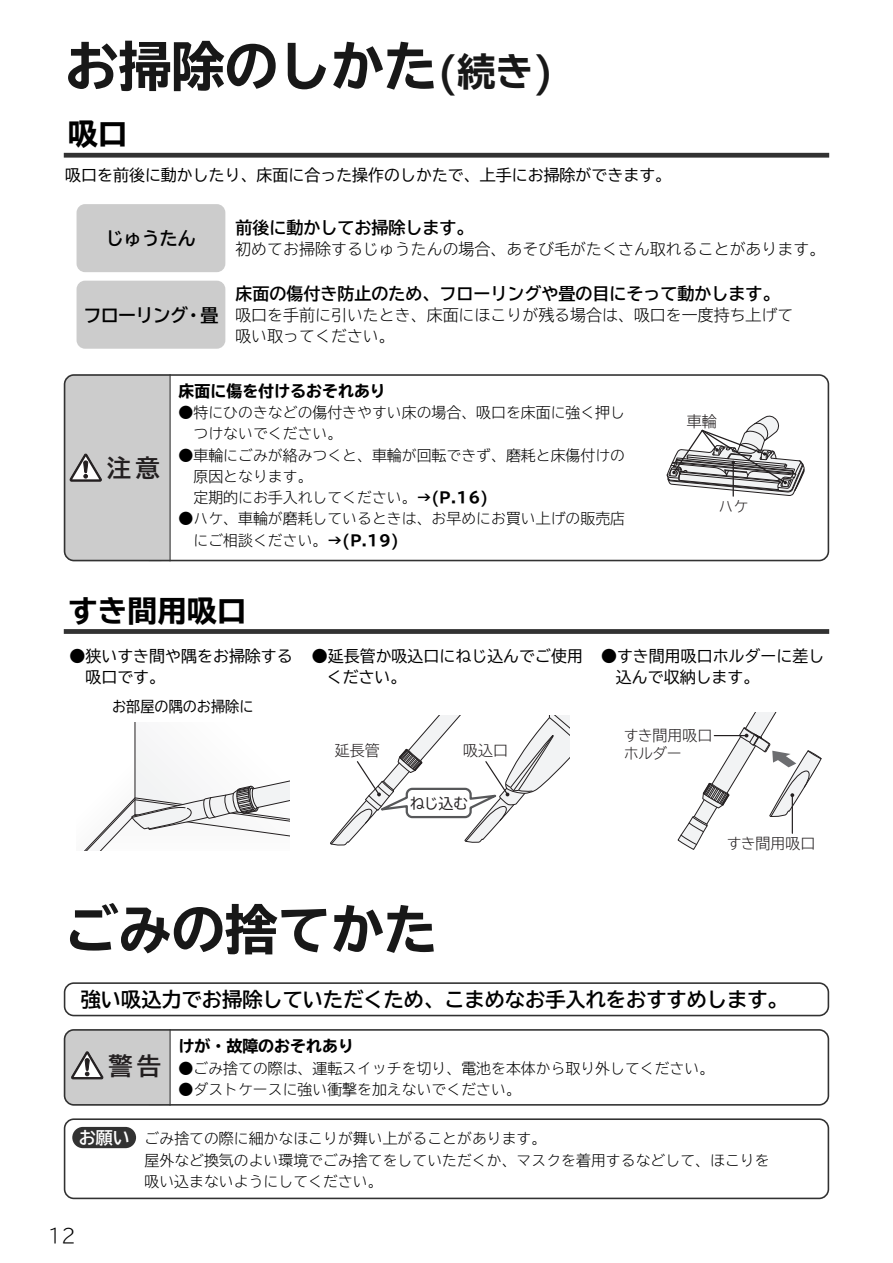
<style>
.page{position:relative;width:893px;height:1263px;background:#fff}
.page>*{position:absolute;margin:0;border:0;box-sizing:border-box;transform-origin:0 0}
.t1{font:700 expanded 53.1px "TBUD Go Std";color:#181818}
.t2{font:700 expanded 29.7px "TBUD Go Std";color:#000}
.t3{font:24.3px "TBUD Go Std Bold 90 pv RKSJ H";color:#231f20}
.t4{font:700 20.25px "TBUD Go Std";color:#000}
.t5{font:300 19.2px "TBUD Go Std Super";color:#000}
.t6{font:700 18px "TBUD Go Std";letter-spacing:-.04em;color:#000}
.t7{font:700 16.95px "TBUD Go Std";color:#000}
.t8{font:700 16.95px "TBUD Go Std";color:#fff}
.t9{font:15.9px/21.3px "TBUD Go Std";color:#000}
.t10{font:300 15.9px/21.3px "TBUD Go Std Super";color:#000}
.t11{font:700 expanded 15.9px "TBUD Go Std";color:#000}
.t12{font:15px "TBUD Go Std Super Light 90 pv RKSJ H";color:#231f20}
.t13{font:15px/18px "TBUD Go Std Super Light 90 pv RKSJ H";letter-spacing:-.02em;color:#231f20}
.t14{font:15px "TBUD Go Std Regular 90 pv RKSJ H";color:#231f20}
.t15{font:300 14.85px/21.3px "TBUD Go Std Super";color:#000}
.t16{font:14.85px "TBUD Go Std";color:#000;scale:.95 1}
.s1{font-size:38.25px}
.s2{font-family:"TBUD Go Std";font-weight:700;font-stretch:expanded}
</style>
<div class="page">
<svg style="left:64px;top:1029px;width:765px;height:77px"></svg>
<svg style="left:71px;top:1052px;width:33px;height:27px"></svg>
<hr style="left:170px;top:1029px;width:1px;height:77px;background:#323232">
<div style="left:77px;top:204px;width:148px;height:68px;background:#ccc;border-radius:9px"></div>
<div style="left:77px;top:281px;width:148px;height:68px;background:#ccc;border-radius:9px"></div>
<div style="left:64px;top:153px;width:765px;height:5px;background:#323232"></div>
<svg style="left:64px;top:374px;width:765px;height:187px"></svg>
<svg style="left:70px;top:454px;width:32px;height:27px"></svg>
<hr style="left:170px;top:374px;width:1px;height:187px;background:#323232">
<svg style="left:667px;top:415px;width:137px;height:81px"></svg>
<svg style="left:85px;top:723px;width:204px;height:127px"></svg>
<div style="left:64px;top:629px;width:765px;height:5px;background:#323232"></div>
<svg style="left:330px;top:715px;width:240px;height:131px"></svg>
<svg style="left:677px;top:713px;width:144px;height:137px"></svg>
<hr style="left:792px;top:795px;width:1px;height:38px;background:#231f20">
<svg style="left:64px;top:1118px;width:765px;height:81px"></svg>
<div style="left:72px;top:1127px;width:64px;height:21px;background:#323232;border-radius:11px"></div>
<svg style="left:64px;top:982px;width:765px;height:34px"></svg>
<h1 class="t1" style="left:65px;top:37px;width:490px">お掃除のしかた<span class="s1">(続き)</span></h1>
<h2 class="t2" style="left:68px;top:118px;width:61px">吸口</h2>
<p class="t9" style="left:65px;top:165px;width:607px">吸口を前後に動かしたり、床面に合った操作のしかたで、上手にお掃除ができます。</p>
<p class="t6" style="left:106px;top:223px;width:91px">じゅうたん</p>
<p class="t6" style="left:84px;top:300px;width:136px">フローリング・畳</p>
<p class="t7" style="left:235px;top:214px;width:240px">前後に動かしてお掃除します。</p>
<p class="t10" style="left:235px;top:238px;width:591px">初めてお掃除するじゅうたんの場合、あそび毛がたくさん取れることがあります。</p>
<p class="t7" style="left:235px;top:280px;width:546px">床面の傷付き防止のため、フローリングや畳の目にそって動かします。</p>
<p class="t10" style="left:235px;top:304px;width:560px">吸口を手前に引いたとき、床面にほこりが残る場合は、吸口を一度持ち上げて吸い取ってください。</p>
<h3 class="t3" style="left:107px;top:448px;width:54px">注意</h3>
<p class="t11" style="left:179px;top:382px;width:209px">床面に傷を付けるおそれあり</p>
<p class="t15" style="left:193px;top:401px;width:433px;text-indent:-15px">●特にひのきなどの傷付きやすい床の場合、吸口を床面に強く押しつけないでください。</p>
<p class="t15" style="left:193px;top:444px;width:433px;text-indent:-15px">●車輪にごみが絡みつくと、車輪が回転できず、磨耗と床傷付けの原因となります。<br>定期的にお手入れしてください。<span class="s2">→(P.16)</span></p>
<p class="t15" style="left:193px;top:508px;width:433px;text-indent:-15px">●ハケ、車輪が磨耗しているときは、お早めにお買い上げの販売店にご相談ください。<span class="s2">→(P.19)</span></p>
<h2 class="t2" style="left:68px;top:594px;width:180px">すき間用吸口</h2>
<p class="t12" style="left:687px;top:409px;width:31px">車輪</p>
<p class="t12" style="left:718px;top:494px;width:31px">ハケ</p>
<p class="t9" style="left:85px;top:645px;width:209px;text-indent:-16px">●狭いすき間や隅をお掃除する吸口です。</p>
<p class="t16" style="left:112px;top:694px;width:150px">お部屋の隅のお掃除に</p>
<p class="t9" style="left:327px;top:645px;width:258px;text-indent:-15px">●延長管か吸込口にねじ込んでご使用ください。</p>
<p class="t9" style="left:616px;top:645px;width:210px;text-indent:-15px">●すき間用吸口ホルダーに差し込んで収納します。</p>
<p class="t12" style="left:335px;top:738px;width:46px">延長管</p>
<p class="t12" style="left:463px;top:738px;width:46px">吸込口</p>
<p class="t14" style="left:410px;top:790px;width:60px">ねじ込む</p>
<p class="t13" style="left:624px;top:726px;width:90px">すき間用吸口ホルダー</p>
<p class="t12" style="left:727px;top:831px;width:90px">すき間用吸口</p>
<h1 class="t1" style="left:65px;top:900px;width:374px">ごみの捨てかた</h1>
<h3 class="t4" style="left:81px;top:983px;width:708px">強い吸込力でお掃除していただくため、こまめなお手入れをおすすめします。</h3>
<h3 class="t3" style="left:108px;top:1046px;width:54px">警告</h3>
<p class="t11" style="left:179px;top:1037px;width:177px">けが・故障のおそれあり</p>
<p class="t15" style="left:179px;top:1057px;width:537px">●ごみ捨ての際は、運転スイッチを切り、電池を本体から取り外してください。</p>
<p class="t15" style="left:179px;top:1078px;width:344px">●ダストケースに強い衝撃を加えないでください。</p>
<p class="t8" style="left:79px;top:1124px;width:53px">お願い</p>
<p class="t5" style="left:47px;top:1219px;width:30px">12</p>
<p class="t15" style="left:145px;top:1127px;width:627px">ごみ捨ての際に細かなほこりが舞い上がることがあります。<br>屋外など換気のよい環境でごみ捨てをしていただくか、マスクを着用するなどして、ほこりを吸い込まないようにしてください。</p>
</div>
